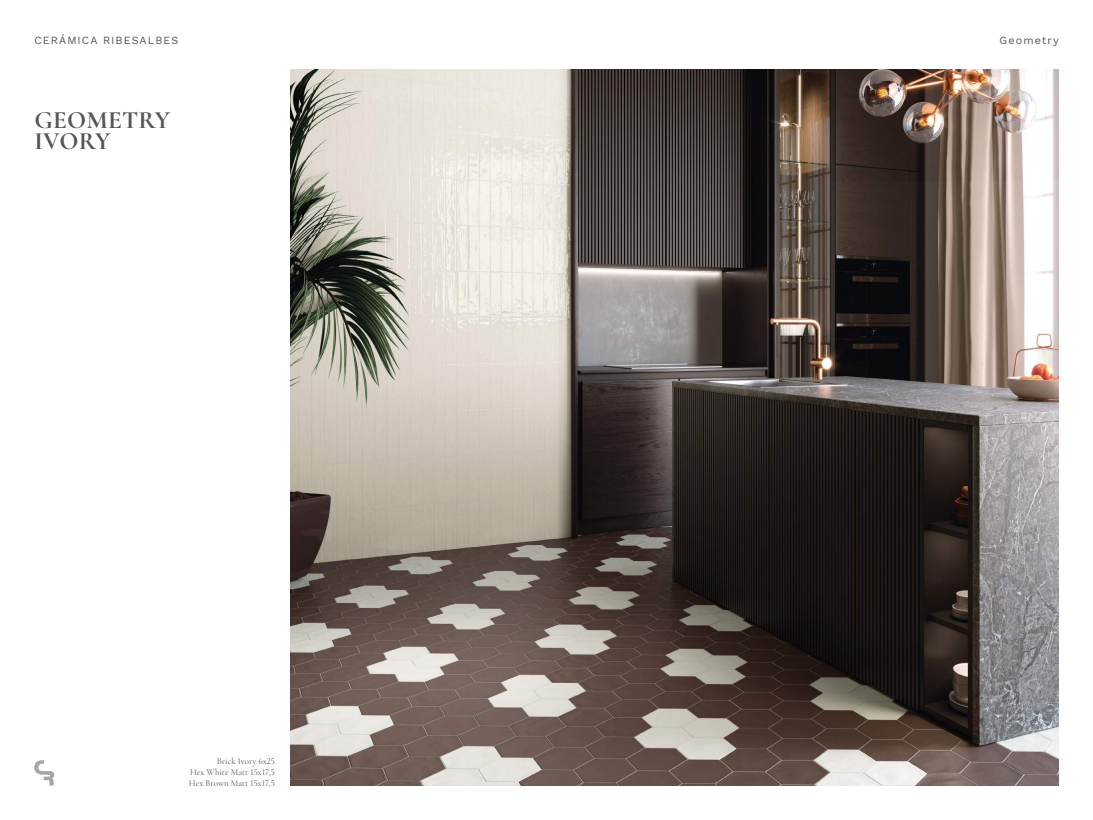
<style>
.page{position:relative;width:1093px;height:820px;background:#fff}
.page>*{position:absolute;margin:0;border:0;box-sizing:border-box;transform-origin:0 0}
.t1{font:700 25px/21px "Cormorant Garamond";letter-spacing:.01em;color:#52555a}
.t2{font:10.8px "Work Sans";letter-spacing:.1em;color:#52555a}
.t3{font:9px/10.8px "Cormorant Garamond";color:#52555a;text-align:justify}
</style>
<div class="page">
<svg style="left:34px;top:760px;width:20px;height:25px"></svg>
<img style="left:290px;top:70px;width:768px;height:715px">
<p class="t2" style="left:34px;top:34px;width:145px">CERÁMICA RIBESALBES</p>
<h1 class="t1" style="left:35px;top:109px;width:137px">GEOMETRY<br>IVORY</h1>
<p class="t3" style="left:189px;top:755px;width:87px;text-indent:28px">Brick Ivory 6x25<br>Hex White Matt 15x17,5<br>Hex Brown Matt 15x17,5</p>
<p class="t2" style="left:999px;top:34px;width:61px">Geometry</p>
</div>
